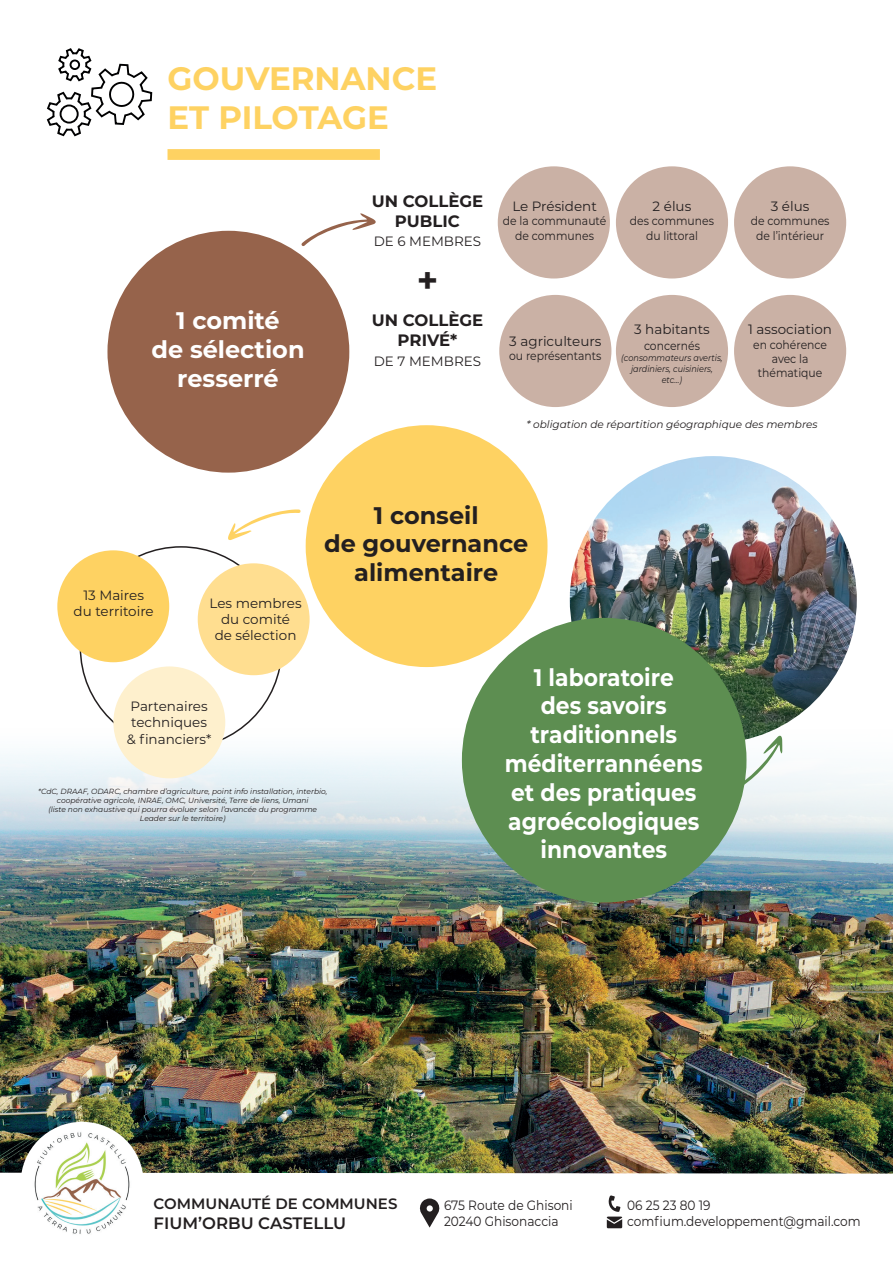
<style>
.page{position:relative;width:893px;height:1263px;background:#fff}
.page>*{position:absolute;margin:0;border:0;box-sizing:border-box;transform-origin:0 0}
.t1{font:700 36px "Montserrat";color:#231f20}
.t2{font:700 32.4px "Montserrat";color:#fed262}
.t3{font:700 24px "Montserrat";color:#fff;scale:.91 1}
.t4{font:700 24px "Montserrat";color:#231f20}
.t5{font:700 24px "Montserrat";color:#fff}
.t6{font:700 16.5px/19.8px "Montserrat";color:#231f20;text-align:center}
.t7{font:600 16.5px "Montserrat";color:#231f20}
.t8{font:600 15px "Montserrat";color:#231f20}
.t9{font:13.5px "Montserrat";color:#231f20}
.t10{font:13.5px "Montserrat";color:#231f20;scale:.9 1}
.t11{font:12px/14.4px "Montserrat";color:#231f20;text-align:center;scale:.9 1}
.t12{font:italic 10.5px "Montserrat";color:#231f20}
.t13{font:italic 9px/10.8px "Montserrat";color:#231f20;text-align:center;scale:.9 1}
.t14{font:italic 7.5px "Montserrat";color:#231f20}
</style>
<div class="page">
<img style="left:570px;top:456px;width:287px;height:287px;border-radius:144px">
<svg style="left:46px;top:48px;width:107px;height:89px"></svg>
<div style="left:168px;top:149px;width:212px;height:11px;background:#fed262"></div>
<img style="left:0;top:718px;width:893px;height:455px">
<div style="left:113px;top:666px;width:112px;height:112px;background:#fef0cd;border-radius:50%"></div>
<div style="left:57px;top:550px;width:112px;height:112px;background:#fed262;border-radius:50%"></div>
<div style="left:198px;top:563px;width:112px;height:112px;background:#ffde90;border-radius:50%"></div>
<svg style="left:607px;top:1195px;width:15px;height:33px"></svg>
<img style="left:21px;top:1122px;width:123px;height:123px;border-radius:62px">
<svg style="left:419px;top:1198px;width:21px;height:29px"></svg>
<div style="left:107px;top:231px;width:242px;height:242px;background:#96634b;border-radius:50%"></div>
<div style="left:306px;top:425px;width:241px;height:242px;background:#fed262;border-radius:50%"></div>
<div style="left:462px;top:618px;width:284px;height:284px;background:#5d8e51;border-radius:50%"></div>
<div style="left:498px;top:166px;width:112px;height:112px;background:#cab1a5;border-radius:50%"></div>
<div style="left:616px;top:166px;width:112px;height:112px;background:#cab1a5;border-radius:50%"></div>
<div style="left:734px;top:166px;width:112px;height:112px;background:#cab1a5;border-radius:50%"></div>
<div style="left:499px;top:295px;width:112px;height:112px;background:#cab1a5;border-radius:50%"></div>
<div style="left:616px;top:295px;width:112px;height:112px;background:#cab1a5;border-radius:50%"></div>
<div style="left:734px;top:295px;width:112px;height:112px;background:#cab1a5;border-radius:50%"></div>
<svg style="left:301px;top:213px;width:75px;height:33px"></svg>
<svg style="left:228px;top:509px;width:73px;height:31px"></svg>
<svg style="left:742px;top:735px;width:40px;height:59px"></svg>
<p class="t2" style="left:168px;top:55px;width:271px">GOUVERNANCE</p>
<p class="t2" style="left:168px;top:94px;width:223px">ET PILOTAGE</p>
<p class="t5" style="left:176px;top:303px;width:105px">1 comité</p>
<p class="t5" style="left:151px;top:332px;width:155px">de sélection</p>
<p class="t5" style="left:177px;top:361px;width:103px">resserré</p>
<p class="t6" style="left:372px;top:190px;width:113px">UN COLLÈGE<br>PUBLIC</p>
<p class="t9" style="left:374px;top:232px;width:109px">DE 6 MEMBRES</p>
<p class="t1" style="left:417px;top:254px;width:23px">+</p>
<p class="t6" style="left:372px;top:309px;width:113px">UN COLLÈGE<br>PRIVÉ*</p>
<p class="t9" style="left:374px;top:352px;width:109px">DE 7 MEMBRES</p>
<p class="t9" style="left:512px;top:197px;width:86px">Le Président</p>
<p class="t11" style="left:503px;top:213px;width:116px">de la communauté de communes</p>
<p class="t9" style="left:653px;top:197px;width:40px">2 élus</p>
<p class="t11" style="left:630px;top:213px;width:95px">des communes</p>
<p class="t11" style="left:646px;top:228px;width:59px">du littoral</p>
<p class="t9" style="left:771px;top:197px;width:40px">3 élus</p>
<p class="t11" style="left:751px;top:213px;width:89px">de communes</p>
<p class="t11" style="left:756px;top:228px;width:77px">de l’intérieur</p>
<p class="t9" style="left:509px;top:332px;width:94px">3 agriculteurs</p>
<p class="t11" style="left:509px;top:349px;width:104px">ou représentants</p>
<p class="t9" style="left:634px;top:320px;width:77px">3 habitants</p>
<p class="t11" style="left:644px;top:338px;width:64px">concernés</p>
<p class="t13" style="left:621px;top:352px;width:114px">(consommateurs avertis, jardiniers, cuisiniers,</p>
<p class="t13" style="left:662px;top:374px;width:24px">etc...)</p>
<p class="t9" style="left:748px;top:320px;width:85px">1 association</p>
<p class="t11" style="left:753px;top:337px;width:84px">en cohérence</p>
<p class="t11" style="left:772px;top:351px;width:42px">avec la</p>
<p class="t11" style="left:758px;top:365px;width:73px">thématique</p>
<p class="t12" style="left:526px;top:417px;width:293px">* obligation de répartition géographique des membres</p>
<p class="t9" style="left:83px;top:586px;width:62px">13 Maires</p>
<p class="t9" style="left:74px;top:602px;width:82px">du territoire</p>
<p class="t9" style="left:210px;top:594px;width:94px">Les membres</p>
<p class="t9" style="left:221px;top:610px;width:71px">du comité</p>
<p class="t9" style="left:215px;top:626px;width:83px">de sélection</p>
<p class="t4" style="left:374px;top:498px;width:106px">1 conseil</p>
<p class="t4" style="left:324px;top:527px;width:206px">de gouvernance</p>
<p class="t4" style="left:354px;top:555px;width:146px">alimentaire</p>
<p class="t9" style="left:131px;top:697px;width:79px">Partenaires</p>
<p class="t9" style="left:131px;top:713px;width:77px">techniques</p>
<p class="t9" style="left:127px;top:729px;width:86px">&amp; financiers*</p>
<p class="t14" style="left:38px;top:786px;width:291px">*CdC, DRAAF, ODARC, chambre d’agriculture, point info installation, interbio,</p>
<p class="t14" style="left:57px;top:795px;width:253px">coopérative agricole, INRAE, OMC, Université, Terre de liens, Umani</p>
<p class="t14" style="left:48px;top:804px;width:270px">(liste non exhaustive qui pourra évoluer selon l’avancée du programme</p>
<p class="t14" style="left:140px;top:813px;width:87px">Leader sur le territoire)</p>
<p class="t3" style="left:534px;top:660px;width:155px">1 laboratoire</p>
<p class="t3" style="left:541px;top:689px;width:140px">des savoirs</p>
<p class="t3" style="left:530px;top:717px;width:163px">traditionnels</p>
<p class="t3" style="left:505px;top:746px;width:219px">méditerrannéens</p>
<p class="t3" style="left:511px;top:775px;width:205px">et des pratiques</p>
<p class="t3" style="left:508px;top:804px;width:212px">agroécologiques</p>
<p class="t3" style="left:540px;top:833px;width:141px">innovantes</p>
<p class="t8" style="left:154px;top:1193px;width:245px">COMMUNAUTÉ DE COMMUNES</p>
<p class="t7" style="left:154px;top:1212px;width:194px">FIUM’ORBU CASTELLU</p>
<p class="t10" style="left:444px;top:1196px;width:145px">675 Route de Ghisoni</p>
<p class="t10" style="left:444px;top:1212px;width:129px">20240 Ghisonaccia</p>
<p class="t10" style="left:627px;top:1196px;width:94px">06 25 23 80 19</p>
<p class="t10" style="left:627px;top:1212px;width:261px">comfium.developpement@gmail.com</p>
</div>
